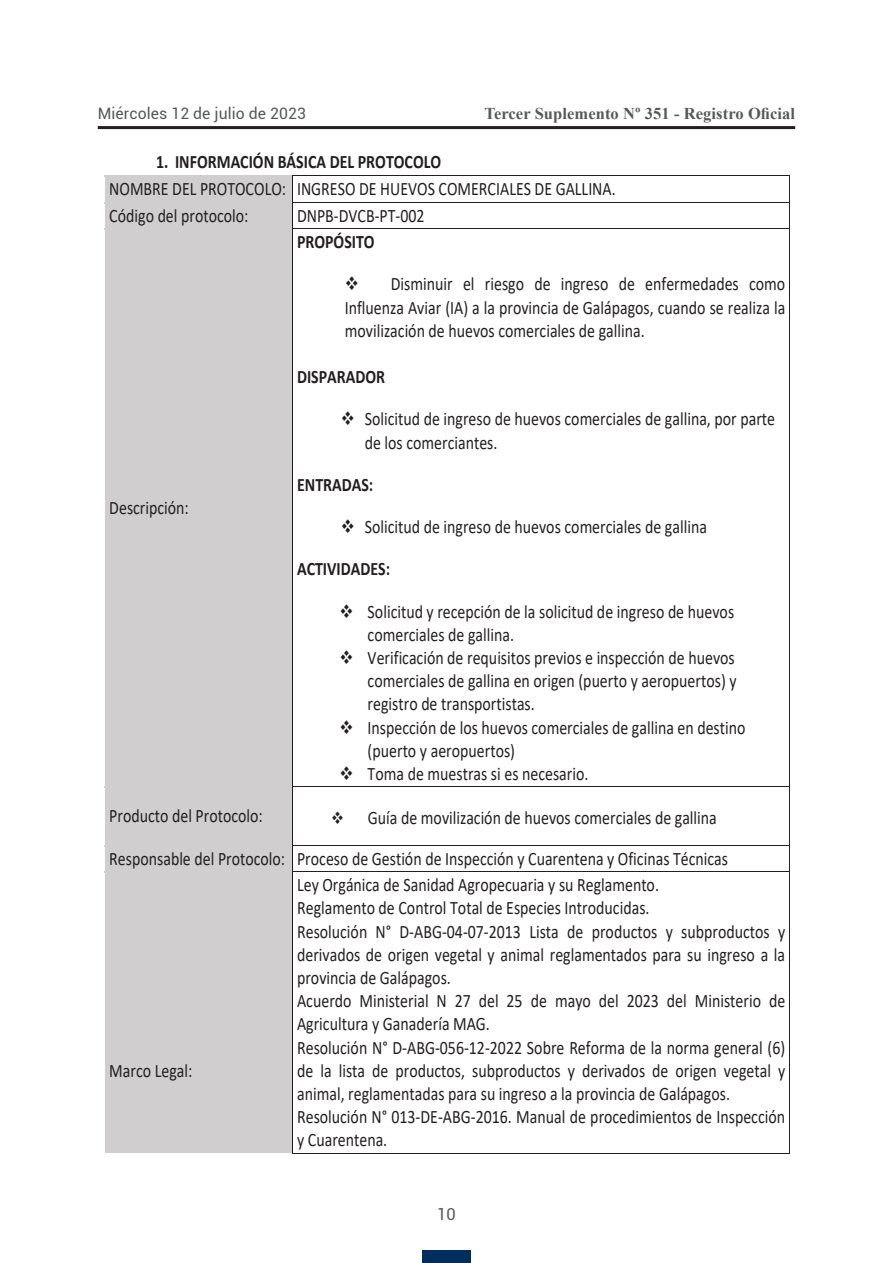
<style>
.page{position:relative;width:893px;height:1263px;background:#fff}
.page>*{position:absolute;margin:0;border:0;box-sizing:border-box;transform-origin:0 0}
.t1{font:19.05px/23.2px "Calibri";color:#231f20;scale:.84 1}
.t2{font:700 19.05px "Calibri";color:#231f20;scale:.84 1}
.t3{font:700 16.5px "Times New Roman";letter-spacing:.005em;color:#57585a}
.t4{font:16.5px "Roboto";color:#57585a}
.t5{font:15.75px "Roboto";letter-spacing:.005em;color:#57585a}
.s1{font-weight:700}
</style>
<div class="page">
<hr style="left:98px;top:126px;width:697px;height:3px;background:#231f20">
<div style="left:422px;top:1250px;width:49px;height:13px;background:#002e5e"></div>
<div style="left:105px;top:176px;width:187px;height:26px;background:#d0cece"></div>
<hr style="left:105px;top:175px;width:187px;height:2px;background:#d0cece">
<hr style="left:293px;top:175px;width:497px;height:1px;background:#231f20">
<div style="left:105px;top:202px;width:187px;height:26px;background:#d0cece"></div>
<hr style="left:293px;top:202px;width:497px;height:1px;background:#231f20">
<div style="left:105px;top:229px;width:187px;height:557px;background:#d0cece"></div>
<hr style="left:105px;top:228px;width:187px;height:2px;background:#d0cece">
<svg style="left:292px;top:175px;width:1px;height:55px"></svg>
<hr style="left:293px;top:228px;width:497px;height:1px;background:#231f20">
<hr style="left:292px;top:230px;width:1px;height:556px;background:#231f20">
<hr style="left:790px;top:230px;width:1px;height:556px;background:#231f20">
<div style="left:105px;top:787px;width:187px;height:58px;background:#d0cece"></div>
<hr style="left:105px;top:786px;width:187px;height:2px;background:#d0cece">
<hr style="left:293px;top:786px;width:497px;height:1px;background:#231f20">
<hr style="left:292px;top:788px;width:1px;height:57px;background:#231f20">
<hr style="left:790px;top:788px;width:1px;height:57px;background:#231f20">
<div style="left:105px;top:845px;width:187px;height:26px;background:#d0cece"></div>
<hr style="left:293px;top:845px;width:497px;height:1px;background:#231f20">
<div style="left:105px;top:872px;width:187px;height:281px;background:#d0cece"></div>
<hr style="left:105px;top:871px;width:187px;height:2px;background:#d0cece">
<svg style="left:292px;top:845px;width:1px;height:28px"></svg>
<hr style="left:293px;top:871px;width:497px;height:1px;background:#231f20">
<hr style="left:292px;top:873px;width:1px;height:280px;background:#231f20">
<hr style="left:293px;top:1153px;width:497px;height:1px;background:#231f20">
<hr style="left:790px;top:873px;width:1px;height:280px;background:#231f20">
<p class="t5" style="left:98px;top:102px;width:210px">Miércoles 12 de julio de 2023</p>
<p class="t3" style="left:484px;top:102px;width:312px">Tercer Suplemento Nº 351 - Registro Oficial</p>
<p class="t1" style="left:109px;top:148px;width:604px;line-height:26.7px;text-indent:47px"><span class="s1">1. INFORMACIÓN BÁSICA DEL PROTOCOLO<br></span>NOMBRE DEL PROTOCOLO: INGRESO DE HUEVOS COMERCIALES DE GALLINA.<br>Código del protocolo:</p>
<p class="t1" style="left:297px;top:203px;width:153px">DNPB-DVCB-PT-002</p>
<p class="t1" style="left:109px;top:496px;width:96px">Descripción:</p>
<p class="t2" style="left:297px;top:228px;width:94px">PROPÓSITO</p>
<p class="t1" style="left:345px;top:272px;width:526px;text-align:justify;text-indent:46px">Disminuir el riesgo de ingreso de enfermedades como Influenza Aviar (IA) a la provincia de Galápagos, cuando se realiza la movilización de huevos comerciales de gallina.</p>
<p class="t2" style="left:297px;top:363px;width:106px">DISPARADOR</p>
<p class="t1" style="left:365px;top:407px;width:490px">Solicitud de ingreso de huevos comerciales de gallina, por parte de los comerciantes.</p>
<p class="t2" style="left:297px;top:471px;width:92px">ENTRADAS:</p>
<p class="t1" style="left:365px;top:515px;width:409px">Solicitud de ingreso de huevos comerciales de gallina</p>
<p class="t2" style="left:297px;top:555px;width:112px">ACTIVIDADES:</p>
<p class="t1" style="left:368px;top:599px;width:451px">Solicitud y recepción de la solicitud de ingreso de huevos comerciales de gallina.<br>Verificación de requisitos previos e inspección de huevos comerciales de gallina en origen (puerto y aeropuertos) y registro de transportistas.<br>Inspección de los huevos comerciales de gallina en destino (puerto y aeropuertos)<br>Toma de muestras si es necesario.</p>
<p class="t1" style="left:109px;top:804px;width:184px">Producto del Protocolo:</p>
<p class="t1" style="left:109px;top:796px;width:738px;line-height:41px;text-indent:258px">Guía de movilización de huevos comerciales de gallina<br>Responsable del Protocolo: Proceso de Gestión de Inspección y Cuarentena y Oficinas Técnicas</p>
<p class="t1" style="left:109px;top:1058px;width:100px">Marco Legal:</p>
<p class="t1" style="left:297px;top:873px;width:583px">Ley Orgánica de Sanidad Agropecuaria y su Reglamento.<br>Reglamento de Control Total de Especies Introducidas.<br>Resolución N° D-ABG-04-07-2013 Lista de productos y subproductos y derivados de origen vegetal y animal reglamentados para su ingreso a la provincia de Galápagos.<br>Acuerdo Ministerial N 27 del 25 de mayo del 2023 del Ministerio de Agricultura y Ganadería MAG.<br>Resolución N° D-ABG-056-12-2022 Sobre Reforma de la norma general (6) de la lista de productos, subproductos y derivados de origen vegetal y animal, reglamentadas para su ingreso a la provincia de Galápagos.<br>Resolución N° 013-DE-ABG-2016. Manual de procedimientos de Inspección y Cuarentena.</p>
<p class="t4" style="left:437px;top:1203px;width:20px">10</p>
</div>
